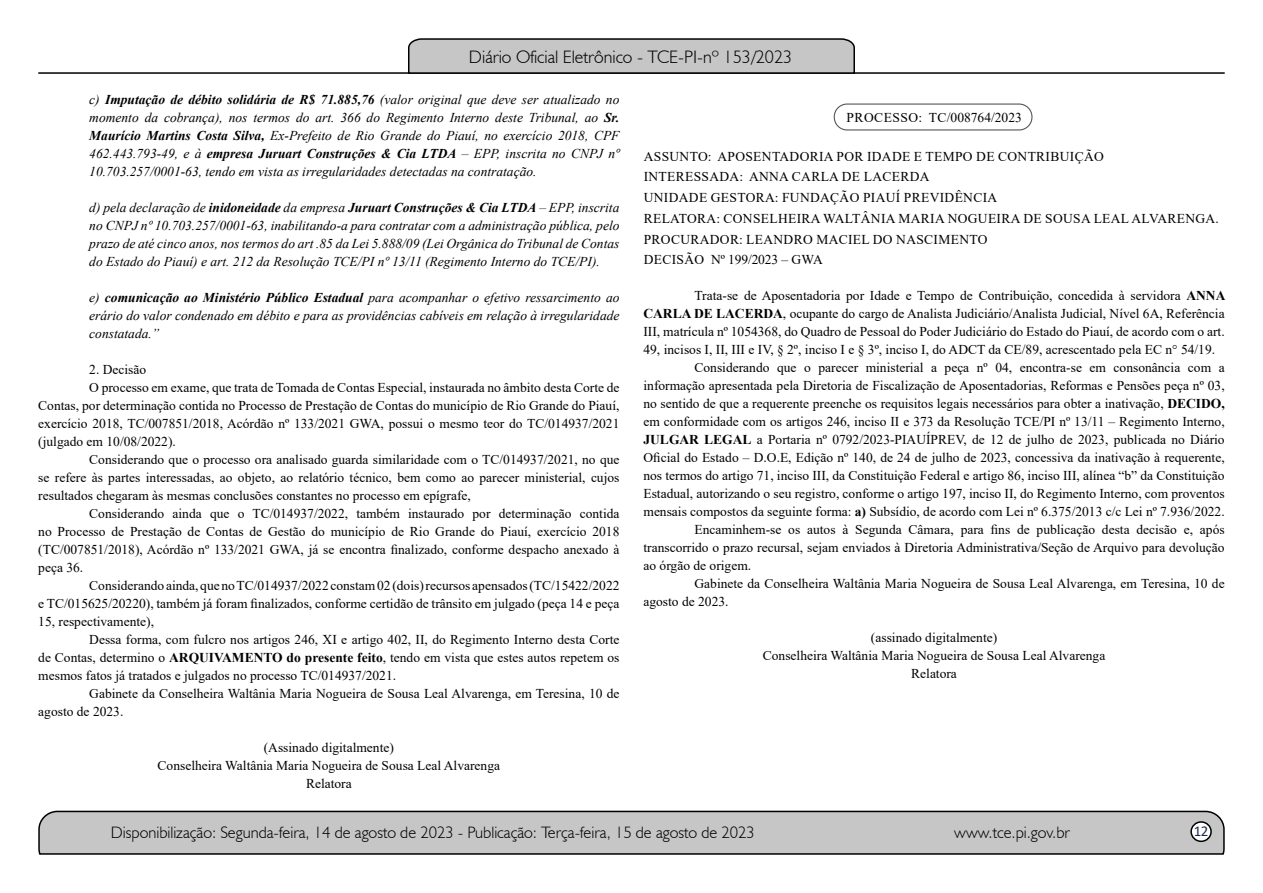
<style>
.page{position:relative;width:1263px;height:893px;background:#fff}
.page>*{position:absolute;margin:0;border:0;box-sizing:border-box;transform-origin:0 0}
.t1{font:300 18px "Humanist 521 BT";color:#000}
.t2{font:300 16.5px "Humanist 521 BT";color:#000}
.t3{font:15px "Calibri";color:#212d4c}
.t4{font:13.5px/18px "Times New Roman";color:#000;text-align:center}
.t5{font:italic 13.5px/18px "Times New Roman";color:#000;text-align:justify}
.t6{font:13.5px/20.7px "Times New Roman";letter-spacing:.025em;color:#000}
.s1{font-weight:700}
</style>
<div class="page">
<svg style="left:38px;top:810px;width:1187px;height:45px;background:#b9b9b9"></svg>
<div style="left:1191px;top:822px;width:20px;height:19px;background:#fff;border-radius:50%"></div>
<div style="left:1190px;top:821px;width:22px;height:21px;border:2px solid #000;border-radius:50%"></div>
<hr style="left:38px;top:72px;width:1187px;height:2px;background:#000">
<svg style="left:407px;top:38px;width:449px;height:36px;background:#b4b4b4"></svg>
<div style="left:834px;top:104px;width:198px;height:27px;border:1px solid #575756;border-radius:13px"></div>
<h1 class="t1" style="left:469px;top:46px;width:325px">Diário Oficial Eletrônico - TCE-PI-nº 153/2023</h1>
<p class="t5" style="left:89px;top:90px;width:532px">c) <span class="s1">Imputação de débito solidária de R$ 71.885,76</span> (valor original que deve ser atualizado no momento da cobrança), nos termos do art. 366 do Regimento Interno deste Tribunal, ao <span class="s1">Sr.<br>Maurício Martins Costa Silva,</span> Ex-Prefeito de Rio Grande do Piauí, no exercício 2018, CPF 462.443.793-49, e à <span class="s1">empresa Juruart Construções &amp; Cia LTDA</span> – EPP, inscrita no CNPJ nº 10.703.257/0001-63, tendo em vista as irregularidades detectadas na contratação.</p>
<p class="t5" style="left:89px;top:198px;width:532px">d) pela declaração de <span class="s1">inidoneidade</span> da empresa <span class="s1">Juruart Construções &amp; Cia LTDA</span> – EPP, inscrita no CNPJ nº 10.703.257/0001-63, inabilitando-a para contratar com a administração pública, pelo prazo de até cinco anos, nos termos do art .85 da Lei 5.888/09 (Lei Orgânica do Tribunal de Contas do Estado do Piauí) e art. 212 da Resolução TCE/PI nº 13/11 (Regimento Interno do TCE/PI).</p>
<p class="t5" style="left:89px;top:288px;width:532px">e) <span class="s1">comunicação ao Ministério Público Estadual</span> para acompanhar o efetivo ressarcimento ao erário do valor condenado em débito e para as providências cabíveis em relação à irregularidade constatada.”</p>
<p class="t4" style="left:89px;top:360px;width:58px">2. Decisão</p>
<p class="t4" style="left:89px;top:378px;width:532px">O processo em exame, que trata de Tomada de Contas Especial, instaurada no âmbito desta Corte de</p>
<p class="t4" style="left:38px;top:396px;width:583px">Contas, por determinação contida no Processo de Prestação de Contas do município de Rio Grande do Piauí,</p>
<p class="t4" style="left:38px;top:414px;width:583px">exercício 2018, TC/007851/2018, Acórdão nº 133/2021 GWA, possui o mesmo teor do TC/014937/2021</p>
<p class="t4" style="left:38px;top:432px;width:139px">(julgado em 10/08/2022).</p>
<p class="t4" style="left:89px;top:450px;width:532px">Considerando que o processo ora analisado guarda similaridade com o TC/014937/2021, no que</p>
<p class="t4" style="left:38px;top:468px;width:583px">se refere às partes interessadas, ao objeto, ao relatório técnico, bem como ao parecer ministerial, cujos</p>
<p class="t4" style="left:38px;top:486px;width:434px">resultados chegaram às mesmas conclusões constantes no processo em epígrafe,</p>
<p class="t4" style="left:89px;top:504px;width:532px">Considerando ainda que o TC/014937/2022, também instaurado por determinação contida</p>
<p class="t4" style="left:38px;top:522px;width:583px">no Processo de Prestação de Contas de Gestão do município de Rio Grande do Piauí, exercício 2018</p>
<p class="t4" style="left:38px;top:540px;width:583px">(TC/007851/2018), Acórdão nº 133/2021 GWA, já se encontra finalizado, conforme despacho anexado à</p>
<p class="t4" style="left:38px;top:558px;width:46px">peça 36.</p>
<p class="t4" style="left:89px;top:576px;width:532px">Considerando ainda, que no TC/014937/2022 constam 02 (dois) recursos apensados (TC/15422/2022</p>
<p class="t4" style="left:38px;top:594px;width:583px">e TC/015625/20220), também já foram finalizados, conforme certidão de trânsito em julgado (peça 14 e peça</p>
<p class="t4" style="left:38px;top:612px;width:117px">15, respectivamente),</p>
<p class="t4" style="left:89px;top:630px;width:532px">Dessa forma, com fulcro nos artigos 246, XI e artigo 402, II, do Regimento Interno desta Corte</p>
<p class="t4" style="left:38px;top:648px;width:583px">de Contas, determino o <span class="s1">ARQUIVAMENTO do presente feito</span>, tendo em vista que estes autos repetem os</p>
<p class="t4" style="left:38px;top:666px;width:359px">mesmos fatos já tratados e julgados no processo TC/014937/2021.</p>
<p class="t4" style="left:89px;top:684px;width:532px">Gabinete da Conselheira Waltânia Maria Nogueira de Sousa Leal Alvarenga, em Teresina, 10 de</p>
<p class="t4" style="left:38px;top:702px;width:87px">agosto de 2023.</p>
<p class="t4" style="left:158px;top:738px;width:344px">(Assinado digitalmente)<br>Conselheira Waltânia Maria Nogueira de Sousa Leal Alvarenga<br>Relatora</p>
<p class="t4" style="left:846px;top:108px;width:177px">PROCESSO: TC/008764/2023</p>
<p class="t6" style="left:644px;top:145px;width:576px">ASSUNTO: APOSENTADORIA POR IDADE E TEMPO DE CONTRIBUIÇÃO<br>INTERESSADA: ANNA CARLA DE LACERDA<br>UNIDADE GESTORA: FUNDAÇÃO PIAUÍ PREVIDÊNCIA<br>RELATORA: CONSELHEIRA WALTÂNIA MARIA NOGUEIRA DE SOUSA LEAL ALVARENGA.<br>PROCURADOR: LEANDRO MACIEL DO NASCIMENTO<br>DECISÃO Nº 199/2023 – GWA</p>
<p class="t4" style="left:694px;top:286px;width:532px">Trata-se de Aposentadoria por Idade e Tempo de Contribuição, concedida à servidora <span class="s1">ANNA</span></p>
<p class="t4" style="left:643px;top:304px;width:583px"><span class="s1">CARLA DE LACERDA</span>, ocupante do cargo de Analista Judiciário/Analista Judicial, Nível 6A, Referência</p>
<p class="t4" style="left:643px;top:322px;width:583px">III, matrícula nº 1054368, do Quadro de Pessoal do Poder Judiciário do Estado do Piauí, de acordo com o art.</p>
<p class="t4" style="left:643px;top:340px;width:573px">49, incisos I, II, III e IV, § 2º, inciso I e § 3º, inciso I, do ADCT da CE/89, acrescentado pela EC n° 54/19.</p>
<p class="t4" style="left:694px;top:358px;width:532px">Considerando que o parecer ministerial a peça nº 04, encontra-se em consonância com a</p>
<p class="t4" style="left:643px;top:376px;width:583px">informação apresentada pela Diretoria de Fiscalização de Aposentadorias, Reformas e Pensões peça nº 03,</p>
<p class="t4" style="left:643px;top:394px;width:583px">no sentido de que a requerente preenche os requisitos legais necessários para obter a inativação, <span class="s1">DECIDO,</span></p>
<p class="t4" style="left:643px;top:412px;width:583px">em conformidade com os artigos 246, inciso II e 373 da Resolução TCE/PI nº 13/11 – Regimento Interno,</p>
<p class="t4" style="left:643px;top:430px;width:583px"><span class="s1">JULGAR LEGAL</span> a Portaria nº 0792/2023-PIAUÍPREV, de 12 de julho de 2023, publicada no Diário</p>
<p class="t4" style="left:643px;top:448px;width:583px">Oficial do Estado – D.O.E, Edição nº 140, de 24 de julho de 2023, concessiva da inativação à requerente,</p>
<p class="t4" style="left:643px;top:466px;width:583px">nos termos do artigo 71, inciso III, da Constituição Federal e artigo 86, inciso III, alínea “b” da Constituição</p>
<p class="t4" style="left:643px;top:484px;width:583px">Estadual, autorizando o seu registro, conforme o artigo 197, inciso II, do Regimento Interno, com proventos</p>
<p class="t4" style="left:643px;top:502px;width:583px">mensais compostos da seguinte forma: <span class="s1">a)</span> Subsídio, de acordo com Lei nº 6.375/2013 c/c Lei nº 7.936/2022.</p>
<p class="t4" style="left:694px;top:520px;width:532px">Encaminhem-se os autos à Segunda Câmara, para fins de publicação desta decisão e, após</p>
<p class="t4" style="left:643px;top:538px;width:583px">transcorrido o prazo recursal, sejam enviados à Diretoria Administrativa/Seção de Arquivo para devolução</p>
<p class="t4" style="left:643px;top:556px;width:109px">ao órgão de origem.</p>
<p class="t4" style="left:694px;top:574px;width:532px">Gabinete da Conselheira Waltânia Maria Nogueira de Sousa Leal Alvarenga, em Teresina, 10 de</p>
<p class="t4" style="left:643px;top:592px;width:87px">agosto de 2023.</p>
<p class="t4" style="left:763px;top:628px;width:344px">(assinado digitalmente)<br>Conselheira Waltânia Maria Nogueira de Sousa Leal Alvarenga<br>Relatora</p>
<p class="t2" style="left:111px;top:822px;width:645px">Disponibilização: Segunda-feira, 14 de agosto de 2023 - Publicação: Terça-feira, 15 de agosto de 2023</p>
<p class="t2" style="left:954px;top:822px;width:117px">www.tce.pi.gov.br</p>
<p class="t3" style="left:1194px;top:821px;width:16px">12</p>
</div>
